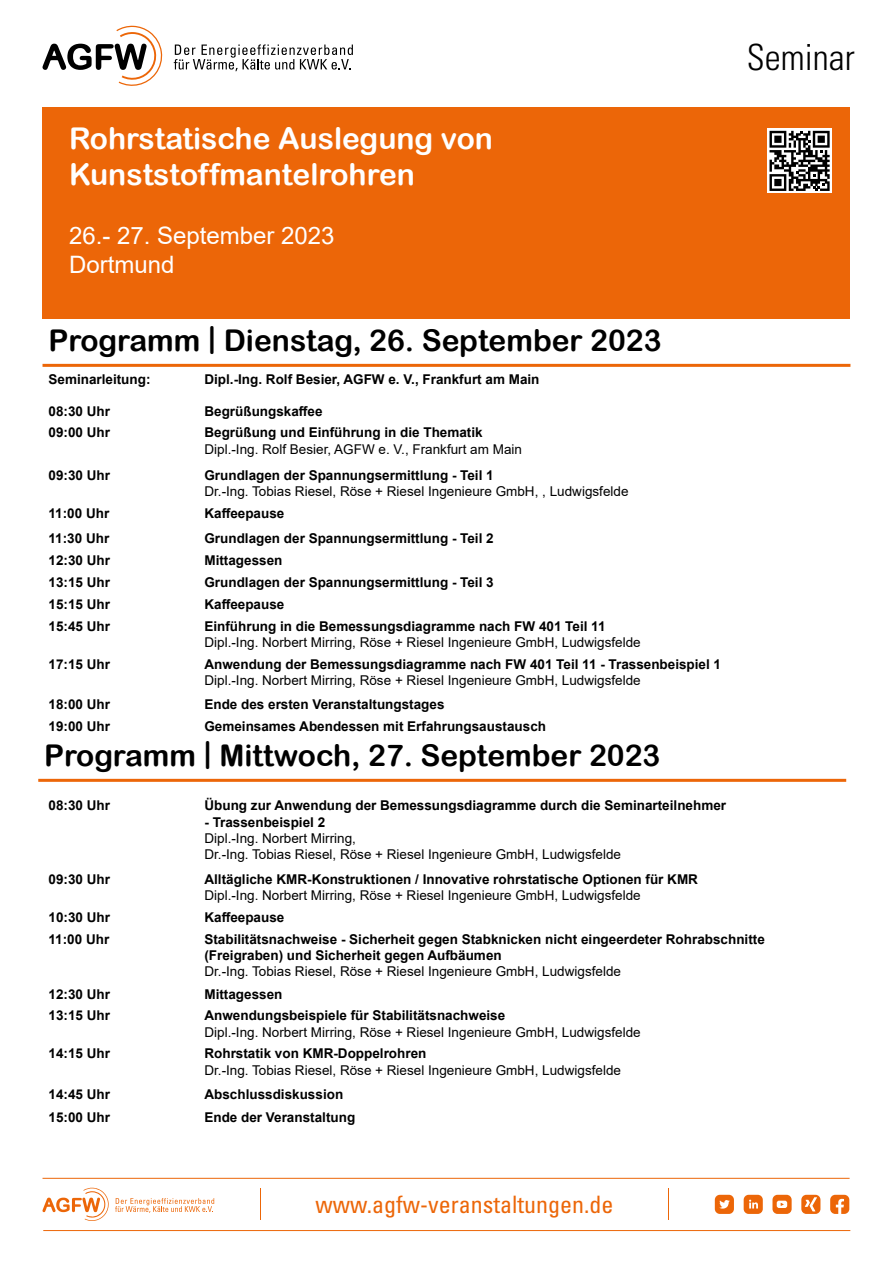
<style>
.page{position:relative;width:893px;height:1263px;background:#fff}
.page>*{position:absolute;margin:0;border:0;box-sizing:border-box;transform-origin:0 0}
.t1{font:300 condensed 36px "Univers";color:#000}
.t2{font:30px "Arial Rounded MT Bold";color:#000}
.t3{font:30px/36px "Arial Rounded MT Bold";color:#fff}
.t4{font:24px/28.8px "Arial";color:#fff}
.t5{font:condensed 24px "Univers";color:#ec6608}
.t6{font:700 13.5px/16.2px "Arial";color:#000}
.t7{font:13.5px/16.2px "Arial";color:#000}
</style>
<div class="page">
<div style="left:43px;top:107px;width:807px;height:212px;background:#ec6608"></div>
<svg style="left:43px;top:26px;width:120px;height:60px"></svg>
<svg style="left:174px;top:44px;width:179px;height:27px"></svg>
<hr style="left:43px;top:1178px;width:807px;height:1px;background:#ec6608">
<hr style="left:43px;top:1230px;width:807px;height:1px;background:#ec6608">
<hr style="left:260px;top:1188px;width:1px;height:32px;background:#ec6608">
<hr style="left:668px;top:1188px;width:1px;height:32px;background:#ec6608">
<svg style="left:42px;top:1187px;width:67px;height:34px"></svg>
<svg style="left:115px;top:1198px;width:99px;height:15px"></svg>
<svg style="left:715px;top:1195px;width:19px;height:19px"></svg>
<svg style="left:772px;top:1195px;width:20px;height:19px"></svg>
<svg style="left:830px;top:1195px;width:19px;height:19px"></svg>
<svg style="left:744px;top:1195px;width:19px;height:19px"></svg>
<svg style="left:801px;top:1195px;width:19px;height:19px"></svg>
<div style="left:767px;top:128px;width:65px;height:65px;background:#fff"></div>
<svg style="left:769px;top:131px;width:61px;height:60px"></svg>
<hr style="left:43px;top:364px;width:807px;height:3px;background:#ec6608">
<hr style="left:38px;top:779px;width:808px;height:3px;background:#ec6608">
<h2 class="t3" style="left:69px;top:120px;width:425px">Rohrstatische Auslegung von<br>Kunststoffmantelrohren</h2>
<h3 class="t4" style="left:69px;top:221px;width:267px">26.- 27. September 2023<br>Dortmund</h3>
<h2 class="t2" style="left:49px;top:322px;width:614px">Programm | Dienstag, 26. September 2023</h2>
<p class="t6" style="left:49px;top:371px;width:104px">Seminarleitung:</p>
<p class="t6" style="left:204px;top:371px;width:337px">Dipl.-Ing. Rolf Besier, AGFW e. V., Frankfurt am Main</p>
<p class="t6" style="left:49px;top:403px;width:63px">08:30 Uhr</p>
<p class="t6" style="left:204px;top:403px;width:120px">Begrüßungskaffee</p>
<p class="t6" style="left:49px;top:425px;width:63px">09:00 Uhr</p>
<p class="t6" style="left:204px;top:425px;width:280px">Begrüßung und Einführung in die Thematik</p>
<p class="t7" style="left:204px;top:441px;width:319px">Dipl.-Ing. Rolf Besier, AGFW e. V., Frankfurt am Main</p>
<p class="t6" style="left:49px;top:467px;width:63px">09:30 Uhr</p>
<p class="t6" style="left:204px;top:467px;width:291px">Grundlagen der Spannungsermittlung - Teil 1</p>
<p class="t7" style="left:204px;top:483px;width:426px">Dr.-Ing. Tobias Riesel, Röse + Riesel Ingenieure GmbH, , Ludwigsfelde</p>
<p class="t6" style="left:49px;top:505px;width:62px">11:00 Uhr</p>
<p class="t6" style="left:204px;top:505px;width:81px">Kaffeepause</p>
<p class="t6" style="left:49px;top:531px;width:62px">11:30 Uhr</p>
<p class="t6" style="left:204px;top:531px;width:291px">Grundlagen der Spannungsermittlung - Teil 2</p>
<p class="t6" style="left:49px;top:552px;width:63px">12:30 Uhr</p>
<p class="t6" style="left:204px;top:552px;width:80px">Mittagessen</p>
<p class="t6" style="left:49px;top:574px;width:63px">13:15 Uhr</p>
<p class="t6" style="left:204px;top:574px;width:291px">Grundlagen der Spannungsermittlung - Teil 3</p>
<p class="t6" style="left:49px;top:596px;width:63px">15:15 Uhr</p>
<p class="t6" style="left:204px;top:596px;width:81px">Kaffeepause</p>
<p class="t6" style="left:49px;top:618px;width:63px">15:45 Uhr</p>
<p class="t6" style="left:204px;top:618px;width:403px">Einführung in die Bemessungsdiagramme nach FW 401 Teil 11</p>
<p class="t7" style="left:204px;top:634px;width:438px">Dipl.-Ing. Norbert Mirring, Röse + Riesel Ingenieure GmbH, Ludwigsfelde</p>
<p class="t6" style="left:49px;top:656px;width:63px">17:15 Uhr</p>
<p class="t6" style="left:204px;top:656px;width:518px">Anwendung der Bemessungsdiagramme nach FW 401 Teil 11 - Trassenbeispiel 1</p>
<p class="t7" style="left:204px;top:672px;width:438px">Dipl.-Ing. Norbert Mirring, Röse + Riesel Ingenieure GmbH, Ludwigsfelde</p>
<p class="t6" style="left:49px;top:696px;width:63px">18:00 Uhr</p>
<p class="t6" style="left:204px;top:696px;width:242px">Ende des ersten Veranstaltungstages</p>
<p class="t6" style="left:49px;top:718px;width:63px">19:00 Uhr</p>
<p class="t6" style="left:204px;top:718px;width:343px">Gemeinsames Abendessen mit Erfahrungsaustausch</p>
<h2 class="t2" style="left:44px;top:737px;width:618px">Programm | Mittwoch, 27. September 2023</h2>
<h1 class="t1" style="left:747px;top:36px;width:109px">Seminar</h1>
<p class="t6" style="left:49px;top:798px;width:63px">08:30 Uhr</p>
<p class="t6" style="left:204px;top:798px;width:523px">Übung zur Anwendung der Bemessungsdiagramme durch die Seminarteilnehmer</p>
<p class="t6" style="left:204px;top:814px;width:122px">- Trassenbeispiel 2</p>
<p class="t7" style="left:204px;top:830px;width:418px">Dipl.-Ing. Norbert Mirring,<br>Dr.-Ing. Tobias Riesel, Röse + Riesel Ingenieure GmbH, Ludwigsfelde</p>
<p class="t6" style="left:49px;top:871px;width:63px">09:30 Uhr</p>
<p class="t6" style="left:204px;top:871px;width:495px">Alltägliche KMR-Konstruktionen / Innovative rohrstatische Optionen für KMR</p>
<p class="t7" style="left:204px;top:887px;width:438px">Dipl.-Ing. Norbert Mirring, Röse + Riesel Ingenieure GmbH, Ludwigsfelde</p>
<p class="t6" style="left:49px;top:909px;width:63px">10:30 Uhr</p>
<p class="t6" style="left:204px;top:909px;width:81px">Kaffeepause</p>
<p class="t6" style="left:49px;top:931px;width:62px">11:00 Uhr</p>
<p class="t6" style="left:204px;top:931px;width:562px">Stabilitätsnachweise - Sicherheit gegen Stabknicken nicht eingeerdeter Rohrabschnitte (Freigraben) und Sicherheit gegen Aufbäumen</p>
<p class="t7" style="left:204px;top:963px;width:418px">Dr.-Ing. Tobias Riesel, Röse + Riesel Ingenieure GmbH, Ludwigsfelde</p>
<p class="t6" style="left:49px;top:986px;width:63px">12:30 Uhr</p>
<p class="t6" style="left:204px;top:986px;width:80px">Mittagessen</p>
<p class="t6" style="left:49px;top:1008px;width:63px">13:15 Uhr</p>
<p class="t6" style="left:204px;top:1008px;width:302px">Anwendungsbeispiele für Stabilitätsnachweise</p>
<p class="t7" style="left:204px;top:1023px;width:438px">Dipl.-Ing. Norbert Mirring, Röse + Riesel Ingenieure GmbH, Ludwigsfelde</p>
<p class="t6" style="left:49px;top:1046px;width:63px">14:15 Uhr</p>
<p class="t6" style="left:204px;top:1046px;width:224px">Rohrstatik von KMR-Doppelrohren</p>
<p class="t7" style="left:204px;top:1062px;width:418px">Dr.-Ing. Tobias Riesel, Röse + Riesel Ingenieure GmbH, Ludwigsfelde</p>
<p class="t6" style="left:49px;top:1086px;width:63px">14:45 Uhr</p>
<p class="t6" style="left:204px;top:1086px;width:140px">Abschlussdiskussion</p>
<p class="t6" style="left:49px;top:1109px;width:63px">15:00 Uhr</p>
<p class="t6" style="left:204px;top:1109px;width:152px">Ende der Veranstaltung</p>
<h3 class="t5" style="left:316px;top:1189px;width:299px">www.agfw-veranstaltungen.de</h3>
</div>
